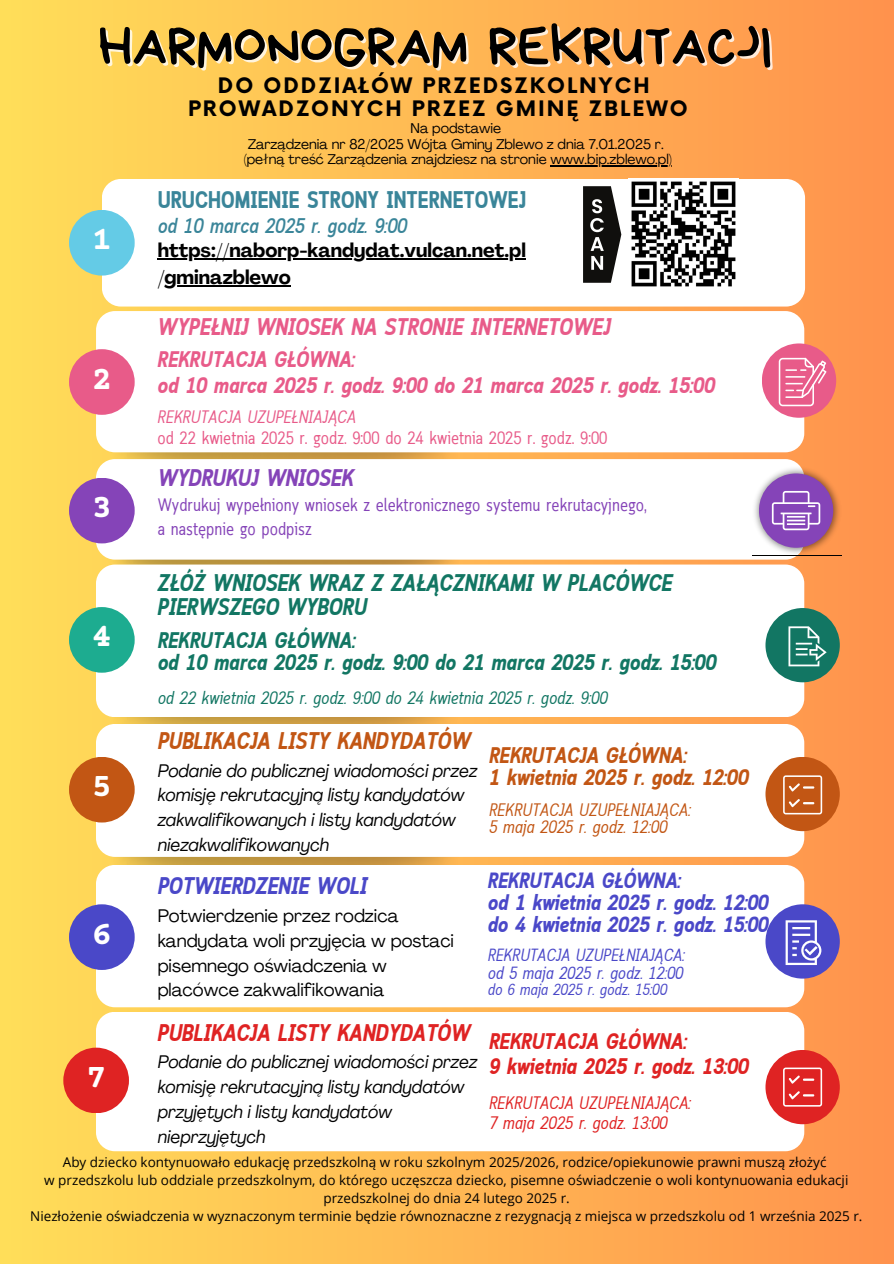
<style>
.page{position:relative;width:894px;height:1264px;background:#fff}
.page>*{position:absolute;margin:0;border:0;box-sizing:border-box;transform-origin:0 0}
.t1{font:54.3px "Bryndan Write";color:#000}
.t2{font:700 33.6px "Courier Prime";color:#fff}
.t3{font:italic 700 24px/23.7px "Cloud Cond";color:#127663}
.t4{font:italic 700 24px "Cloud Cond";color:#e85b89}
.t5{font:700 24px "Cloud Cond";color:#3a8599}
.t6{font:italic 700 24px "Cloud Cond";color:#c25614}
.t7{font:italic 700 24px "Cloud Cond";color:#df2323}
.t8{font:italic 700 24px "Cloud Cond";color:#4a48c8}
.t9{font:italic 700 24px "Cloud Cond";color:#8544b8}
.t10{font:italic 700 22.5px/25.5px "Cloud Cond";color:#e85b89}
.t11{font:italic 700 22.5px/22.2px "Cloud Cond";color:#127663}
.t12{font:italic 700 22.5px/22px "Cloud Cond";color:#c25614}
.t13{font:italic 700 22.5px/25px "Cloud Cond";color:#df2323}
.t14{font:italic 700 21.9px/21.9px "Cloud Cond";color:#4a48c8}
.t15{font:italic 600 21.15px "Cloud Cond";color:#3a8599}
.t16{font:700 20.85px/23.7px "Now";letter-spacing:.095em;color:#000;text-align:center}
.t17{font:700 19.5px/27.2px "Agrandir";color:#000}
.t18{font:italic 18px/24.8px "Agrandir";color:#000}
.t19{font:18px/24.8px "Agrandir";color:#000}
.t20{font:18px/24.8px "Cloud Cond";color:#8544b8}
.t21{font:18px/20.5px "Cloud Cond";color:#e85b89}
.t22{font:italic 18px "Cloud Cond";color:#127663}
.t23{font:italic 18px/17px "Cloud Cond";color:#c25614}
.t24{font:italic 18px/20px "Cloud Cond";color:#df2323}
.t25{font:italic 17.55px/17.5px "Cloud Cond";color:#4a48c8}
.t26{font:italic 16.05px "Cloud Cond";color:#4a48c8}
.t27{font:13.95px "Agrandir";color:#000}
.t28{font:13.5px/18px "Open Sans";color:#000;text-align:center}
.s1{font-style:italic}
</style>
<div class="page">
<div style="left:0;top:0;width:893px;height:1263px;background:linear-gradient(to right,#ffde59,#ff934f)"></div>
<img style="left:96px;top:437px;width:377px;height:37px">
<img style="left:96px;top:551px;width:377px;height:28px">
<img style="left:96px;top:702px;width:377px;height:35px">
<img style="left:96px;top:841px;width:377px;height:38px">
<div style="left:96px;top:311px;width:708px;height:141px;background:#fff;border-radius:19px"></div>
<div style="left:102px;top:179px;width:702px;height:127px;background:#fff;border-radius:19px"></div>
<div style="left:96px;top:459px;width:708px;height:100px;background:#fff;border-radius:19px"></div>
<div style="left:96px;top:564px;width:707px;height:153px;background:#fff;border-radius:19px"></div>
<div style="left:96px;top:724px;width:708px;height:132px;background:#fff;border-radius:19px"></div>
<div style="left:96px;top:864px;width:708px;height:143px;background:#fff;border-radius:19px"></div>
<div style="left:96px;top:1011px;width:708px;height:140px;background:#fff;border-radius:19px"></div>
<img style="left:631px;top:181px;width:105px;height:106px">
<svg style="left:583px;top:186px;width:38px;height:97px"></svg>
<hr style="left:158px;top:258px;width:368px;height:1px;background:#000">
<hr style="left:164px;top:285px;width:127px;height:1px;background:#000">
<hr style="left:550px;top:165px;width:121px;height:1px;background:#000">
<div style="left:761px;top:343px;width:75px;height:75px;background:#e85b89;border-radius:50%"></div>
<svg style="left:778px;top:358px;width:47px;height:48px"></svg>
<img style="left:754px;top:466px;width:87px;height:89px">
<div style="left:758px;top:473px;width:75px;height:74px;background:#8544b8;border-radius:50%"></div>
<svg style="left:771px;top:491px;width:49px;height:39px"></svg>
<div style="left:765px;top:608px;width:74px;height:74px;background:#127663;border-radius:50%"></div>
<svg style="left:788px;top:626px;width:38px;height:40px"></svg>
<div style="left:765px;top:756px;width:74px;height:75px;background:#c25614;border-radius:50%"></div>
<svg style="left:783px;top:775px;width:39px;height:39px"></svg>
<div style="left:765px;top:904px;width:74px;height:74px;background:#4a48c8;border-radius:50%"></div>
<svg style="left:785px;top:920px;width:36px;height:45px"></svg>
<div style="left:765px;top:1049px;width:74px;height:75px;background:#df2323;border-radius:50%"></div>
<svg style="left:783px;top:1067px;width:38px;height:39px"></svg>
<div style="left:69px;top:210px;width:66px;height:65px;background:#64cbe6;border-radius:50%"></div>
<div style="left:69px;top:349px;width:66px;height:66px;background:#e85b89;border-radius:50%"></div>
<div style="left:69px;top:478px;width:66px;height:65px;background:#8544b8;border-radius:50%"></div>
<div style="left:69px;top:607px;width:66px;height:65px;background:#1dac90;border-radius:50%"></div>
<div style="left:69px;top:756px;width:66px;height:66px;background:#c25614;border-radius:50%"></div>
<div style="left:69px;top:904px;width:66px;height:65px;background:#4a48c8;border-radius:50%"></div>
<div style="left:63px;top:1047px;width:66px;height:66px;background:#df2323;border-radius:50%"></div>
<p class="t1" style="left:98px;top:18px;width:674px">HARMONOGRAM REKRUTACJI</p>
<h3 class="t16" style="left:188px;top:75px;width:501px">DO ODDZIAŁÓW PRZEDSZKOLNYCH<br>PROWADZONYCH PRZEZ GMINĘ ZBLEWO</h3>
<h3 class="t27" style="left:410px;top:122px;width:92px">Na podstawie</h3>
<h6 class="t27" style="left:248px;top:138px;width:417px">Zarządzenia nr 82/2025 Wójta Gminy Zblewo z dnia 7.01.2025 r.</h6>
<p class="t27" style="left:243px;top:154px;width:429px">(pełną treść Zarządzenia znajdziesz na stronie www.bip.zblewo.pl)</p>
<h6 class="t2" style="left:92px;top:223px;width:22px">1</h6>
<p class="t2" style="left:92px;top:362px;width:22px">2</p>
<h2 class="t2" style="left:92px;top:491px;width:22px">3</h2>
<h6 class="t2" style="left:92px;top:620px;width:22px">4</h6>
<h3 class="t2" style="left:92px;top:770px;width:22px">5</h3>
<h6 class="t2" style="left:92px;top:917px;width:22px">6</h6>
<p class="t2" style="left:86px;top:1060px;width:22px">7</p>
<p class="t5" style="left:158px;top:191px;width:370px">URUCHOMIENIE STRONY INTERNETOWEJ</p>
<h4 class="t15" style="left:158px;top:218px;width:251px">od 10 marca 2025 r. godz. 9:00</h4>
<p class="t17" style="left:158px;top:238px;width:370px">https://naborp-kandydat.vulcan.net.pl /gminazblewo</p>
<p class="t4" style="left:157px;top:317px;width:454px">WYPEŁNIJ WNIOSEK NA STRONIE INTERNETOWEJ</p>
<h2 class="t10" style="left:157px;top:349px;width:558px">REKRUTACJA GŁÓWNA:<br>od 10 marca 2025 r. godz. 9:00 do 21 marca 2025 r. godz. 15:00</h2>
<h5 class="t21" style="left:157px;top:408px;width:451px"><span class="s1">REKRUTACJA UZUPEŁNIAJĄCA<br></span>od 22 kwietnia 2025 r. godz. 9:00 do 24 kwietnia 2025 r. godz. 9:00</h5>
<h5 class="t9" style="left:158px;top:468px;width:198px">WYDRUKUJ WNIOSEK</h5>
<p class="t20" style="left:158px;top:493px;width:490px">Wydrukuj wypełniony wniosek z elektronicznego systemu rekrutacyjnego, a następnie go podpisz</p>
<p class="t3" style="left:157px;top:573px;width:516px">ZŁÓŻ WNIOSEK WRAZ Z ZAŁĄCZNIKAMI W PLACÓWCE<br>PIERWSZEGO WYBORU</p>
<p class="t11" style="left:158px;top:631px;width:560px">REKRUTACJA GŁÓWNA:<br>od 10 marca 2025 r. godz. 9:00 do 21 marca 2025 r. godz. 15:00</p>
<h2 class="t22" style="left:158px;top:690px;width:451px">od 22 kwietnia 2025 r. godz. 9:00 do 24 kwietnia 2025 r. godz. 9:00</h2>
<p class="t6" style="left:158px;top:731px;width:314px">PUBLIKACJA LISTY KANDYDATÓW</p>
<h3 class="t18" style="left:158px;top:759px;width:321px">Podanie do publicznej wiadomości przez komisję rekrutacyjną listy kandydatów zakwalifikowanych i listy kandydatów niezakwalifikowanych</h3>
<h6 class="t12" style="left:489px;top:746px;width:261px">REKRUTACJA GŁÓWNA:<br>1 kwietnia 2025 r. godz. 12:00</h6>
<p class="t23" style="left:489px;top:803px;width:203px">REKRUTACJA UZUPEŁNIAJĄCA:<br>5 maja 2025 r. godz. 12:00</p>
<p class="t8" style="left:158px;top:876px;width:211px">POTWIERDZENIE WOLI</p>
<p class="t19" style="left:158px;top:905px;width:298px">Potwierdzenie przez rodzica kandydata woli przyjęcia w postaci pisemnego oświadczenia w placówce zakwalifikowania</p>
<p class="t7" style="left:157px;top:1023px;width:314px">PUBLIKACJA LISTY KANDYDATÓW</p>
<p class="t18" style="left:158px;top:1051px;width:321px">Podanie do publicznej wiadomości przez komisję rekrutacyjną listy kandydatów przyjętych i listy kandydatów nieprzyjętych</p>
<h2 class="t14" style="left:487px;top:871px;width:282px">REKRUTACJA GŁÓWNA:<br>od 1 kwietnia 2025 r. godz. 12:00 do 4 kwietnia 2025 r. godz. 15:00</h2>
<h6 class="t25" style="left:487px;top:948px;width:198px">REKRUTACJA UZUPEŁNIAJĄCA: od 5 maja 2025 r. godz. 12:00</h6>
<p class="t26" style="left:487px;top:983px;width:181px">do 6 maja 2025 r. godz. 15:00</p>
<p class="t13" style="left:489px;top:1030px;width:261px">REKRUTACJA GŁÓWNA:<br>9 kwietnia 2025 r. godz. 13:00</p>
<h2 class="t24" style="left:489px;top:1093px;width:203px">REKRUTACJA UZUPEŁNIAJĄCA:<br>7 maja 2025 r. godz. 13:00</h2>
<h6 class="t28" style="left:63px;top:1152px;width:765px">Aby dziecko kontynuowało edukację przedszkolną w roku szkolnym 2025/2026, rodzice/opiekunowie prawni muszą złożyć</h6>
<p class="t28" style="left:44px;top:1170px;width:805px">w przedszkolu lub oddziale przedszkolnym, do którego uczęszcza dziecko, pisemne oświadczenie o woli kontynuowania edukacji przedszkolnej do dnia 24 lutego 2025 r.</p>
<h2 class="t28" style="left:30px;top:1206px;width:833px">Niezłożenie oświadczenia w wyznaczonym terminie będzie równoznaczne z rezygnacją z miejsca w przedszkolu od 1 września 2025 r.</h2>
</div>
